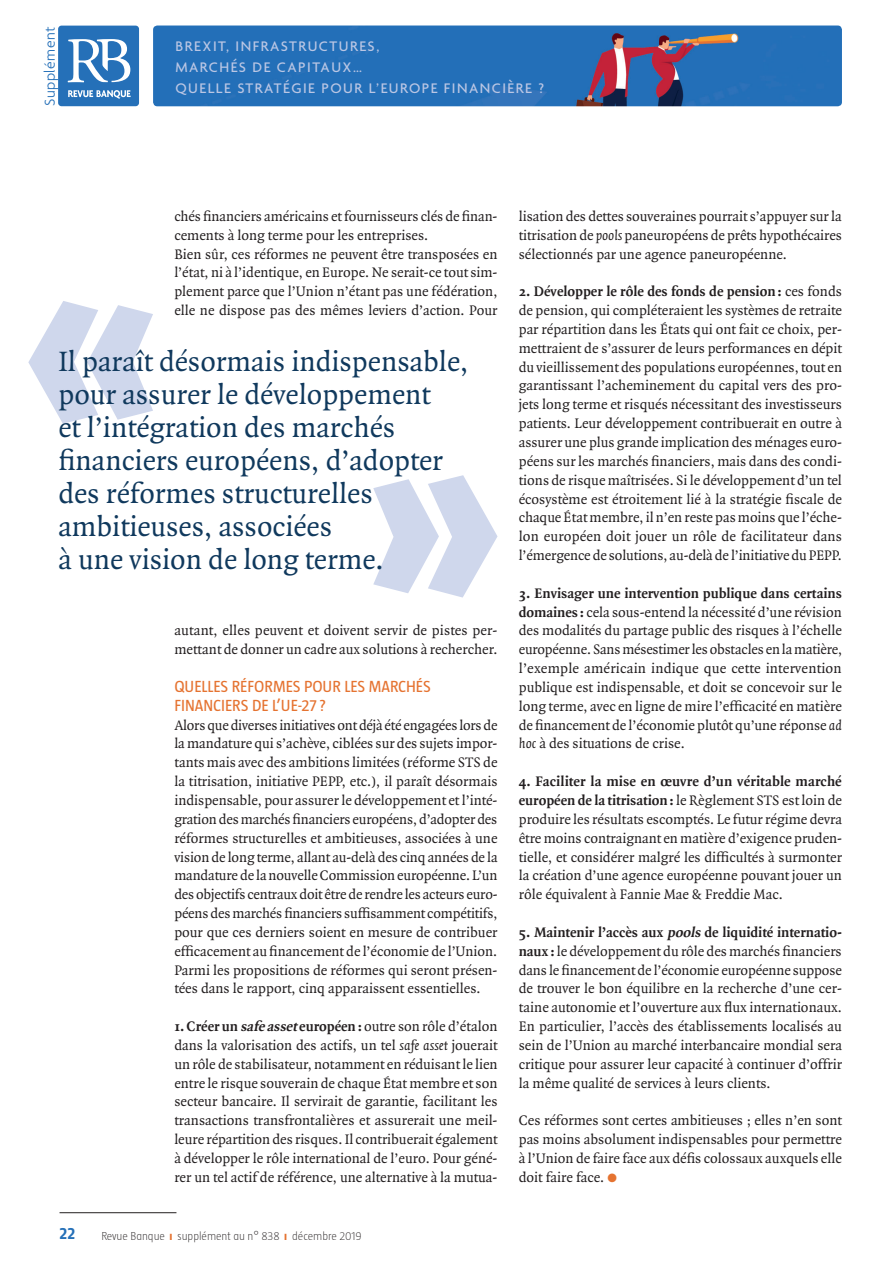
<style>
.page{position:relative;width:893px;height:1263px;background:#fff}
.page>*{position:absolute;margin:0;border:0;box-sizing:border-box;transform-origin:0 0}
.relance{font:30px/33px "Quadraat";color:#10395d}
.intertitre_1{font:16.5px/18.9px "Taz";color:#e57331}
.t1{font:16.5px "Fago No Bold Lf Caps";color:#2570b8}
.t2{font:300 15.6px "Agenda";letter-spacing:.03em;color:#2570b8}
.t3{font:500 15px/21px "Agenda";letter-spacing:.1em;color:#bac6e4}
.t4{font:14.85px/18.9px "Quadraat";color:#231f20;text-align:justify}
.t5{font:200 11.85px "Taz";color:#231f20}
.s1{font-weight:700}
.s2{font-weight:700;font-style:italic}
.s3{font-style:italic}
.s4{color:#e57331}
</style>
<div class="page">
<hr style="left:60px;top:1212px;width:116px;height:1px;background:#231f20">
<img style="left:153px;top:26px;width:689px;height:80px">
<div style="left:58px;top:26px;width:81px;height:80px;background:#2570b8;border-radius:3px"></div>
<svg style="left:68px;top:39px;width:62px;height:43px"></svg>
<svg style="left:68px;top:90px;width:63px;height:9px"></svg>
<svg style="left:373px;top:475px;width:124px;height:122px"></svg>
<svg style="left:28px;top:301px;width:125px;height:123px"></svg>
<p class="t2" style="left:41px;top:106px;width:81px;rotate:-90deg">Supplément</p>
<p class="t3" style="left:175px;top:37px;width:370px">BREXIT, INFRASTRUCTURES,<br>MARCHÉS DE CAPITAUX…<br>QUELLE STRATÉGIE POUR L’EUROPE FINANCIÈRE ?</p>
<p class="t4" style="left:174px;top:207px;width:325px">chés financiers américains et fournisseurs clés de finan&shy;cements à long terme pour les entreprises.</p>
<p class="t4" style="left:174px;top:245px;width:325px">Bien sûr, ces réformes ne peuvent être transposées en l’état, ni à l’identique, en Europe. Ne serait-ce tout sim&shy;plement parce que l’Union n’étant pas une fédération, elle ne dispose pas des mêmes leviers d’action. Pour</p>
<p class="relance" style="left:58px;top:346px;width:412px">Il paraît désormais indispensable, pour assurer le développement<br>et l’intégration des marchés financiers européens, d’adopter des réformes structurelles ambitieuses, associées<br>à une vision de long terme.</p>
<p class="t4" style="left:174px;top:622px;width:325px">autant, elles peuvent et doivent servir de pistes per&shy;mettant de donner un cadre aux solutions à rechercher.</p>
<p class="intertitre_1" style="left:174px;top:677px;width:258px">QUELLES RÉFORMES POUR LES MARCHÉS<br>FINANCIERS DE L’UE-27 ?</p>
<p class="t4" style="left:174px;top:716px;width:325px">Alors que diverses initiatives ont déjà été engagées lors de la mandature qui s’achève, ciblées sur des sujets impor&shy;tants mais avec des ambitions limitées (réforme STS de la titrisation, initiative PEPP, etc.), il paraît désormais indispensable, pour assurer le développement et l’inté&shy;gration des marchés financiers européens, d’adopter des réformes structurelles et ambitieuses, associées à une vision de long terme, allant au-delà des cinq années de la mandature de la nouvelle Commission européenne. L’un des objectifs centraux doit être de rendre les acteurs euro&shy;péens des marchés financiers suffisamment compétitifs, pour que ces derniers soient en mesure de contribuer efficacement au financement de l’économie de l’Union.</p>
<p class="t4" style="left:174px;top:961px;width:325px">Parmi les propositions de réformes qui seront présen&shy;tées dans le rapport, cinq apparaissent essentielles.</p>
<p class="t4" style="left:174px;top:1017px;width:325px"><span class="s1">1. Créer un</span> <span class="s2">safe asset</span><span class="s1">européen:</span> outre son rôle d’étalon dans la valorisation des actifs, un tel <span class="s3">safe asset</span> jouerait un rôle de stabilisateur, notamment en réduisant le lien entre le risque souverain de chaque État membre et son secteur bancaire. Il servirait de garantie, facilitant les transactions transfrontalières et assurerait une meil&shy;leure répartition des risques. Il contribuerait également à développer le rôle international de l’euro. Pour géné&shy;rer un tel actif de référence, une alternative à la mutua-</p>
<p class="t1" style="left:60px;top:1223px;width:17px">22</p>
<p class="t5" style="left:101px;top:1229px;width:262px">Revue Banque <span class="s4">❙</span> supplément au n° 838 <span class="s4">❙</span> décembre 2019</p>
<p class="t4" style="left:519px;top:207px;width:325px">lisation des dettes souveraines pourrait s’appuyer sur la titrisation de <span class="s3">pools</span> paneuropéens de prêts hypothécaires sélectionnés par une agence paneuropéenne.</p>
<p class="t4" style="left:519px;top:282px;width:325px"><span class="s1">2. Développer le rôle des fonds de pension:</span> ces fonds de pension, qui compléteraient les systèmes de retraite par répartition dans les États qui ont fait ce choix, per&shy;mettraient de s’assurer de leurs performances en dépit du vieillissement des populations européennes, tout en garantissant l’acheminement du capital vers des pro&shy;jets long terme et risqués nécessitant des investisseurs patients. Leur développement contribuerait en outre à assurer une plus grande implication des ménages euro&shy;péens sur les marchés financiers, mais dans des condi&shy;tions de risque maîtrisées. Si le développement d’un tel écosystème est étroitement lié à la stratégie fiscale de chaque État membre, il n’en reste pas moins que l’éche&shy;lon européen doit jouer un rôle de facilitateur dans l’émergence de solutions, au-delà de l’initiative du PEPP.</p>
<p class="t4" style="left:519px;top:584px;width:325px"><span class="s1">3. Envisager une intervention publique dans certains domaines :</span> cela sous-entend la nécessité d’une révision des modalités du partage public des risques à l’échelle européenne. Sans mésestimer les obstacles en la matière, l’exemple américain indique que cette intervention publique est indispensable, et doit se concevoir sur le long terme, avec en ligne de mire l’efficacité en matière de financement de l’économie plutôt qu’une réponse <span class="s3">ad hoc</span> à des situations de crise.</p>
<p class="t4" style="left:519px;top:772px;width:325px"><span class="s1">4. Faciliter la mise en œuvre d’un véritable marché européen de la titrisation:</span> le Règlement STS est loin de produire les résultats escomptés. Le futur régime devra être moins contraignant en matière d’exigence pruden&shy;tielle, et considérer malgré les difficultés à surmonter la création d’une agence européenne pouvant jouer un rôle équivalent à Fannie Mae &amp; Freddie Mac.</p>
<p class="t4" style="left:519px;top:923px;width:325px"><span class="s1">5. Maintenir l’accès aux</span> <span class="s2">pools</span> <span class="s1">de liquidité internatio&shy;naux :</span> le développement du rôle des marchés financiers dans le financement de l’économie européenne suppose de trouver le bon équilibre en la recherche d’une cer&shy;taine autonomie et l’ouverture aux flux internationaux.<br>En particulier, l’accès des établissements localisés au sein de l’Union au marché interbancaire mondial sera critique pour assurer leur capacité à continuer d’offrir la même qualité de services à leurs clients.</p>
<p class="t4" style="left:519px;top:1111px;width:325px">Ces réformes sont certes ambitieuses ; elles n’en sont pas moins absolument indispensables pour permettre à l’Union de faire face aux défis colossaux auxquels elle doit faire face. <span class="s4">●</span></p>
</div>
